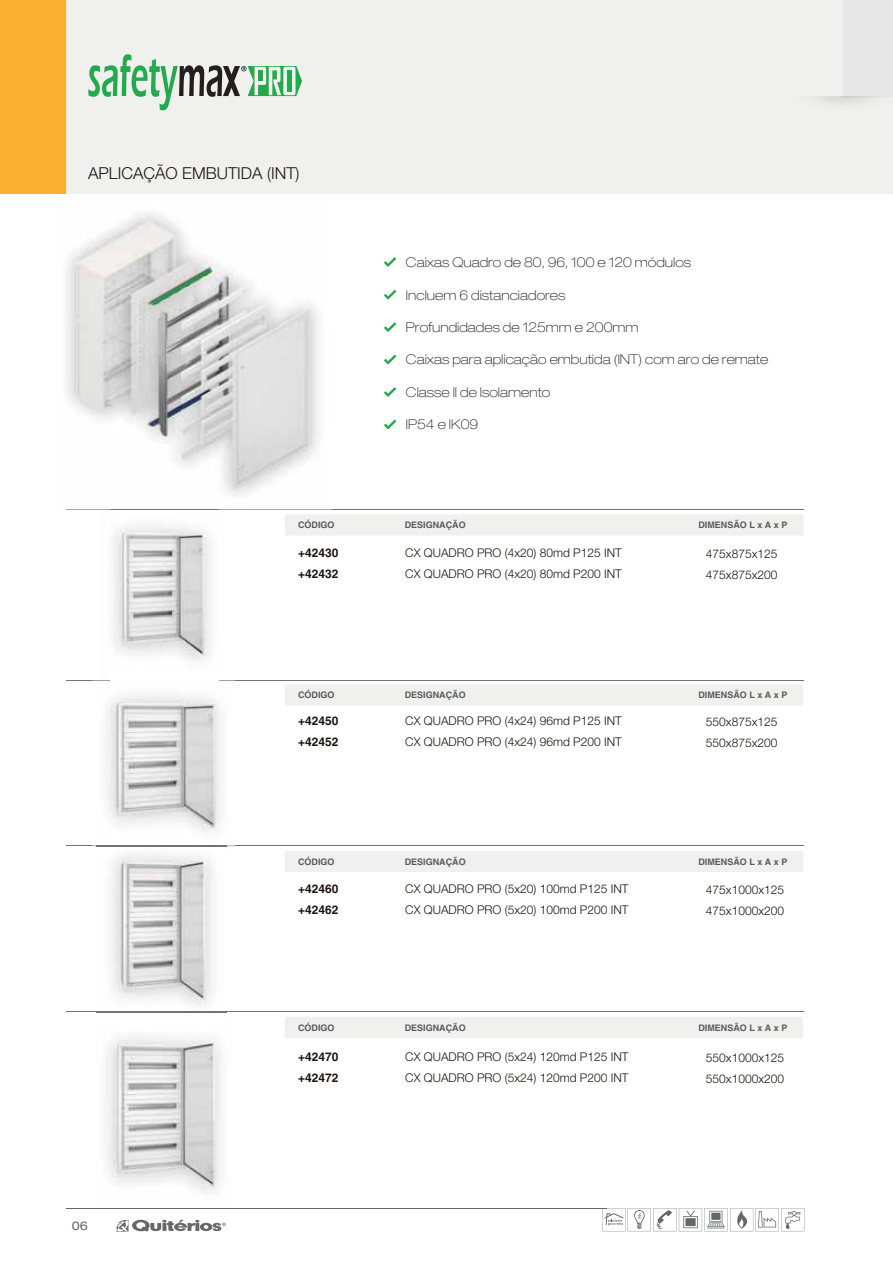
<style>
.page{position:relative;width:893px;height:1263px;background:#fff}
.page>*{position:absolute;margin:0;border:0;box-sizing:border-box;transform-origin:0 0}
.t1{font:300 16.5px "Helvetica Neue LT Std";color:#1f1510}
.t2{font:100 expanded 13.5px "Helvetica Neue LT Std";color:#231f20}
.t3{font:300 12px/21px "Helvetica Neue LT Std";color:#1f1510}
.t4{font:700 12px/21px "Helvetica LT Std";color:#1f1510}
.t5{font:expanded 12px "Helvetica Neue LT Std";color:#65686b}
.t6{font:700 9px "Helvetica LT Std";color:#585b5c}
</style>
<div class="page">
<div style="left:285px;top:514px;width:518px;height:21px;background:#f0f1ef"></div>
<hr style="left:66px;top:509px;width:737px;height:1px;background:#737377">
<div style="left:285px;top:685px;width:518px;height:21px;background:#f0f1ef"></div>
<hr style="left:66px;top:680px;width:737px;height:1px;background:#737377">
<div style="left:285px;top:851px;width:518px;height:21px;background:#f0f1ef"></div>
<hr style="left:66px;top:846px;width:737px;height:1px;background:#737377">
<div style="left:285px;top:1017px;width:518px;height:21px;background:#f0f1ef"></div>
<hr style="left:66px;top:1012px;width:737px;height:1px;background:#737377">
<img style="left:113px;top:525px;width:99px;height:135px">
<img style="left:93px;top:703px;width:142px;height:143px">
<img style="left:111px;top:680px;width:107px;height:155px">
<img style="left:97px;top:840px;width:129px;height:172px">
<img style="left:97px;top:846px;width:129px;height:1px">
<img style="left:111px;top:849px;width:107px;height:161px">
<img style="left:111px;top:1031px;width:107px;height:162px">
<svg style="left:384px;top:257px;width:12px;height:10px"></svg>
<svg style="left:384px;top:290px;width:12px;height:10px"></svg>
<svg style="left:384px;top:322px;width:12px;height:10px"></svg>
<svg style="left:384px;top:355px;width:12px;height:9px"></svg>
<svg style="left:384px;top:387px;width:12px;height:10px"></svg>
<svg style="left:384px;top:420px;width:12px;height:9px"></svg>
<img style="left:66px;top:509px;width:265px;height:1px">
<img style="left:111px;top:509px;width:107px;height:1px">
<img style="left:66px;top:212px;width:252px;height:283px">
<svg style="left:116px;top:1219px;width:110px;height:13px"></svg>
<svg style="left:602px;top:1208px;width:202px;height:23px"></svg>
<hr style="left:66px;top:1208px;width:540px;height:1px;background:#65686b">
<div style="left:0;top:0;width:893px;height:194px;background:#f0f1ef"></div>
<div style="left:0;top:0;width:66px;height:194px;background:#fcb033"></div>
<div style="left:843px;top:0;width:50px;height:96px;background:#e9e8e8"></div>
<svg style="left:88px;top:54px;width:214px;height:56px"></svg>
<div style="left:287px;top:70px;width:5px;height:22px;background:#24a94c"></div>
<hr style="left:258px;top:70px;width:4px;height:11px;background:#24a94c">
<h1 class="t1" style="left:88px;top:167px;width:213px">APLICAÇÃO EMBUTIDA (INT)</h1>
<p class="t2" style="left:406px;top:255px;width:287px">Caixas Quadro de 80, 96, 100 e 120 módulos</p>
<p class="t2" style="left:406px;top:287px;width:161px">Incluem 6 distanciadores</p>
<p class="t2" style="left:406px;top:320px;width:234px">Profundidades de 125mm e 200mm</p>
<p class="t2" style="left:406px;top:352px;width:364px">Caixas para aplicação embutida (INT) com aro de remate</p>
<p class="t2" style="left:406px;top:384px;width:146px">Classe II de Isolamento</p>
<p class="t2" style="left:406px;top:417px;width:74px">IP54 e IK09</p>
<p class="t6" style="left:298px;top:522px;width:38px">CÓDIGO</p>
<p class="t6" style="left:405px;top:522px;width:62px">DESIGNAÇÃO</p>
<p class="t6" style="left:698px;top:522px;width:90px">DIMENSÃO L x A x P</p>
<p class="t3" style="left:405px;top:543px;width:218px">CX QUADRO PRO (4x20) 80md P125 INT<br>CX QUADRO PRO (4x20) 80md P200 INT</p>
<p class="t4" style="left:298px;top:543px;width:42px">+42430 +42432</p>
<p class="t3" style="left:706px;top:544px;width:73px">475x875x125<br>475x875x200</p>
<p class="t6" style="left:298px;top:692px;width:38px">CÓDIGO</p>
<p class="t6" style="left:405px;top:692px;width:62px">DESIGNAÇÃO</p>
<p class="t6" style="left:698px;top:692px;width:90px">DIMENSÃO L x A x P</p>
<p class="t4" style="left:298px;top:711px;width:42px">+42450 +42452</p>
<p class="t3" style="left:405px;top:711px;width:218px">CX QUADRO PRO (4x24) 96md P125 INT<br>CX QUADRO PRO (4x24) 96md P200 INT</p>
<p class="t3" style="left:706px;top:712px;width:73px">550x875x125<br>550x875x200</p>
<p class="t6" style="left:298px;top:858px;width:38px">CÓDIGO</p>
<p class="t6" style="left:405px;top:858px;width:62px">DESIGNAÇÃO</p>
<p class="t6" style="left:698px;top:858px;width:90px">DIMENSÃO L x A x P</p>
<p class="t4" style="left:298px;top:879px;width:42px">+42460 +42462</p>
<p class="t3" style="left:405px;top:879px;width:225px">CX QUADRO PRO (5x20) 100md P125 INT<br>CX QUADRO PRO (5x20) 100md P200 INT</p>
<p class="t3" style="left:706px;top:880px;width:80px">475x1000x125<br>475x1000x200</p>
<p class="t6" style="left:298px;top:1024px;width:38px">CÓDIGO</p>
<p class="t6" style="left:405px;top:1024px;width:62px">DESIGNAÇÃO</p>
<p class="t6" style="left:698px;top:1024px;width:90px">DIMENSÃO L x A x P</p>
<p class="t5" style="left:72px;top:1219px;width:18px">06</p>
<p class="t4" style="left:298px;top:1047px;width:42px">+42470 +42472</p>
<p class="t3" style="left:405px;top:1047px;width:225px">CX QUADRO PRO (5x24) 120md P125 INT<br>CX QUADRO PRO (5x24) 120md P200 INT</p>
<p class="t3" style="left:706px;top:1048px;width:80px">550x1000x125<br>550x1000x200</p>
</div>
